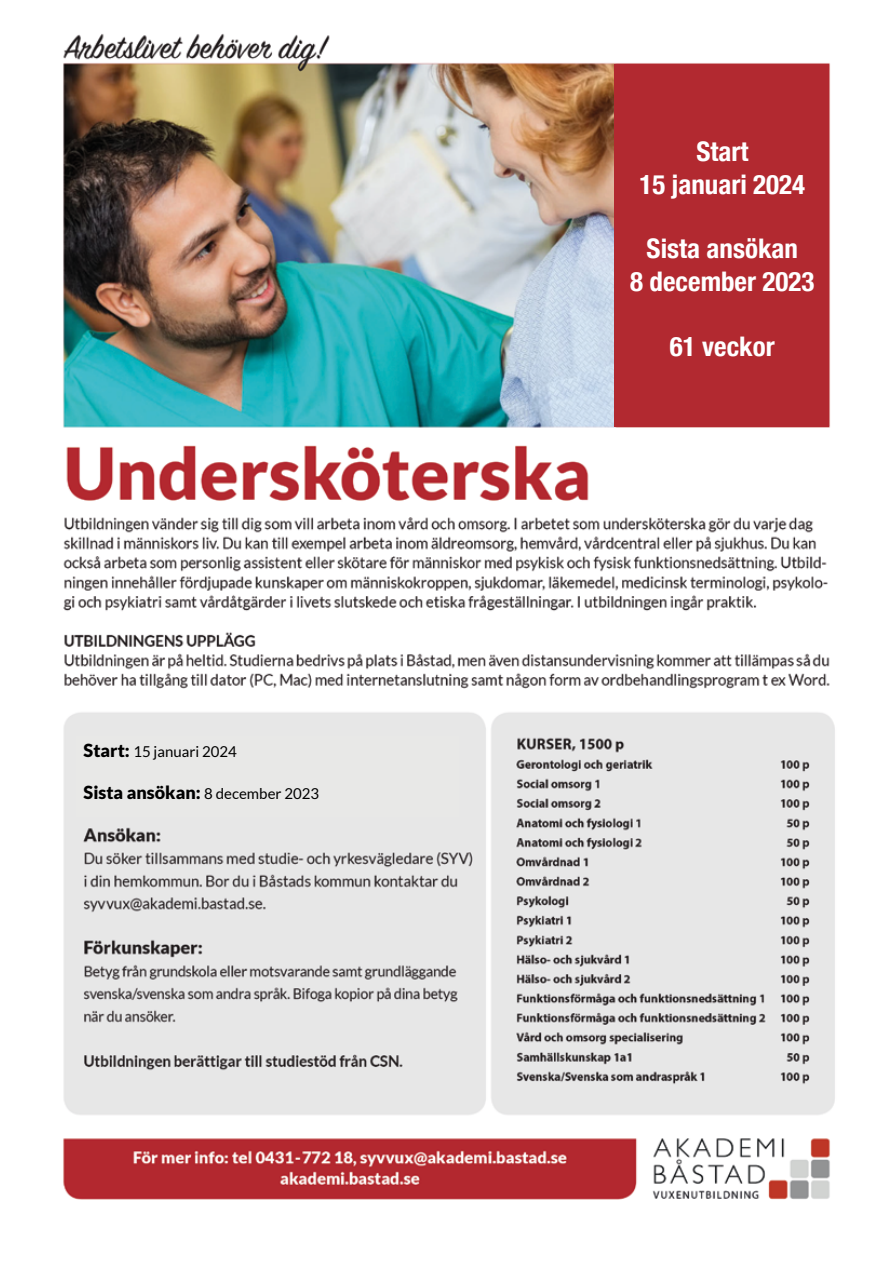
<style>
.page{position:relative;width:893px;height:1263px;background:#fff}
.page>*{position:absolute;margin:0;border:0;box-sizing:border-box;transform-origin:0 0}
.t1{font:700 condensed 27px/32.4px "Helvetica Neue";color:#fff;text-align:center}
.t2{font:900 18px "Lato";color:#000}
.t3{font:15px "Lato";color:#000}
.s1{font-weight:900;font-size:18px}
.s2{font-weight:400;font-size:15px}
</style>
<div class="page">
<img style="left:63px;top:33px;width:772px;height:1167px">
<div style="left:614px;top:64px;width:214px;height:363px;background:#b22930"></div>
<div style="left:76px;top:736px;width:382px;height:80px;background:#e8e8e7"></div>
<p class="t3" style="left:84px;top:744px;width:155px"><span class="s1">Start:</span> 15 januari 2024</p>
<p class="t2" style="left:84px;top:782px;width:237px">Sista ansökan: <span class="s2">8 december 2023</span></p>
<p class="t1" style="left:639px;top:133px;width:167px">Start<br>15 januari 2024</p>
<p class="t1" style="left:630px;top:231px;width:186px">Sista ansökan<br>8 december 2023</p>
<p class="t1" style="left:670px;top:328px;width:106px">61 veckor</p>
</div>
